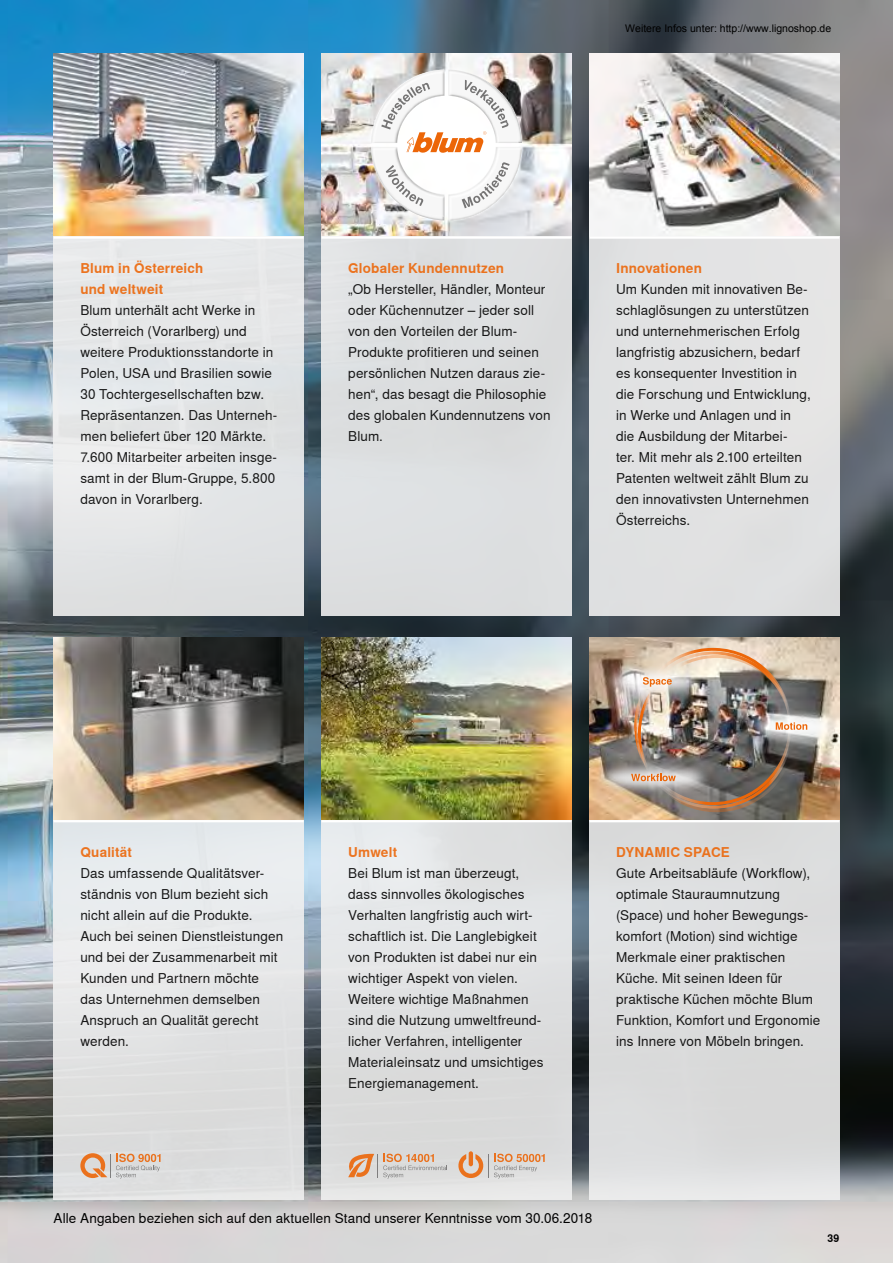
<style>
.page{position:relative;width:893px;height:1263px;background:#fff}
.page>*{position:absolute;margin:0;border:0;box-sizing:border-box;transform-origin:0 0}
.t1{font:13.5px/21px "Nimbus Sans Global";letter-spacing:.01em;color:#000}
.t2{font:700 13.5px/21px "Nimbus Sans Global";letter-spacing:.01em;color:#ec6608}
.t3{font:10.5px "Arial";color:#000}
.t4{font:700 10.5px "Nimbus Sans Global";color:#000}
</style>
<div class="page">
<img style="left:0;top:0;width:893px;height:1263px">
<img style="left:54px;top:54px;width:250px;height:182px">
<img style="left:321px;top:54px;width:250px;height:182px">
<img style="left:589px;top:54px;width:250px;height:182px">
<img style="left:54px;top:637px;width:250px;height:183px">
<img style="left:321px;top:637px;width:250px;height:183px">
<img style="left:589px;top:637px;width:250px;height:183px">
<img style="left:589px;top:647px;width:134px;height:68px">
<img style="left:807px;top:692px;width:32px;height:68px">
<img style="left:589px;top:743px;width:42px;height:69px">
<img style="left:631px;top:648px;width:176px;height:165px">
<div style="left:321px;top:236px;width:250px;height:380px;background:#dddfe0"></div>
<hr style="left:321px;top:236px;width:250px;height:3px;background:#fff">
<div style="left:54px;top:820px;width:250px;height:380px;background:#e4e6e7"></div>
<svg style="left:80px;top:1153px;width:81px;height:25px"></svg>
<hr style="left:54px;top:820px;width:250px;height:2px;background:#fff">
<div style="left:321px;top:820px;width:250px;height:380px;background:linear-gradient(to right,#e2e4e5,#dddede)"></div>
<svg style="left:348px;top:1154px;width:100px;height:24px;background:#d8c0ae"></svg>
<svg style="left:458px;top:1154px;width:87px;height:24px;background:#dabfab"></svg>
<hr style="left:321px;top:820px;width:250px;height:2px;background:#fff">
<div style="left:589px;top:820px;width:250px;height:380px;background:#dbdcdd"></div>
<hr style="left:589px;top:820px;width:250px;height:2px;background:#fff">
<div style="left:54px;top:236px;width:250px;height:380px;background:#e3e6e7"></div>
<hr style="left:54px;top:236px;width:250px;height:3px;background:#fff">
<div style="left:589px;top:236px;width:250px;height:380px;background:#e1e2e3"></div>
<hr style="left:589px;top:236px;width:250px;height:3px;background:#fff">
<svg style="left:371px;top:70px;width:151px;height:150px"></svg>
<p class="t3" style="left:625px;top:21px;width:208px">Weitere Infos unter: http://www.lignoshop.de</p>
<p class="t2" style="left:80px;top:258px;width:125px">Blum in Österreich und weltweit</p>
<p class="t1" style="left:80px;top:300px;width:198px">Blum unterhält acht Werke in<br>Österreich (Vorarlberg) und weitere Produktionsstandorte in<br>Polen, USA und Brasilien sowie<br>30 Tochtergesellschaften bzw.<br>Repräsentanzen. Das Unterneh&shy;men beliefert über 120 Märkte.<br>7.600 Mitarbeiter arbeiten insge&shy;samt in der Blum-Gruppe, 5.800 davon in Vorarlberg.</p>
<p class="t2" style="left:348px;top:258px;width:157px">Globaler Kundennutzen</p>
<p class="t1" style="left:348px;top:279px;width:204px">„Ob Hersteller, Händler, Monteur oder Küchennutzer – jeder soll von den Vorteilen der Blum-<br>Produkte profitieren und seinen persönlichen Nutzen daraus zie&shy;hen“, das besagt die Philosophie des globalen Kundennutzens von<br>Blum.</p>
<p class="t2" style="left:616px;top:258px;width:87px">Innovationen</p>
<p class="t1" style="left:616px;top:279px;width:196px">Um Kunden mit innovativen Be&shy;schlaglösungen zu unterstützen und unternehmerischen Erfolg langfristig abzusichern, bedarf es konsequenter Investition in die Forschung und Entwicklung, in Werke und Anlagen und in die Ausbildung der Mitarbei-<br>ter. Mit mehr als 2.100 erteilten<br>Patenten weltweit zählt Blum zu den innovativsten Unternehmen<br>Österreichs.</p>
<p class="t2" style="left:80px;top:841px;width:53px">Qualität</p>
<p class="t1" style="left:80px;top:862px;width:204px">Das umfassende Qualitätsver&shy;ständnis von Blum bezieht sich nicht allein auf die Produkte.<br>Auch bei seinen Dienstleistungen und bei der Zusammenarbeit mit<br>Kunden und Partnern möchte das Unternehmen demselben<br>Anspruch an Qualität gerecht werden.</p>
<p class="t2" style="left:348px;top:841px;width:50px">Umwelt</p>
<p class="t1" style="left:348px;top:862px;width:197px">Bei Blum ist man überzeugt, dass sinnvolles ökologisches<br>Verhalten langfristig auch wirt&shy;schaftlich ist. Die Langlebigkeit von Produkten ist dabei nur ein wichtiger Aspekt von vielen.<br>Weitere wichtige Maßnahmen sind die Nutzung umweltfreund&shy;licher Verfahren, intelligenter<br>Materialeinsatz und umsichtiges<br>Energiemanagement.</p>
<p class="t2" style="left:616px;top:841px;width:115px">DYNAMIC SPACE</p>
<p class="t1" style="left:616px;top:862px;width:206px">Gute Arbeitsabläufe (Workflow), optimale Stauraumnutzung (Space) und hoher Bewegungs&shy;komfort (Motion) sind wichtige<br>Merkmale einer praktischen<br>Küche. Mit seinen Ideen für praktische Küchen möchte Blum<br>Funktion, Komfort und Ergonomie ins Innere von Möbeln bringen.</p>
<p class="t1" style="left:54px;top:1208px;width:540px">Alle Angaben beziehen sich auf den aktuellen Stand unserer Kenntnisse vom 30.06.2018</p>
<p class="t4" style="left:827px;top:1232px;width:13px">39</p>
</div>
